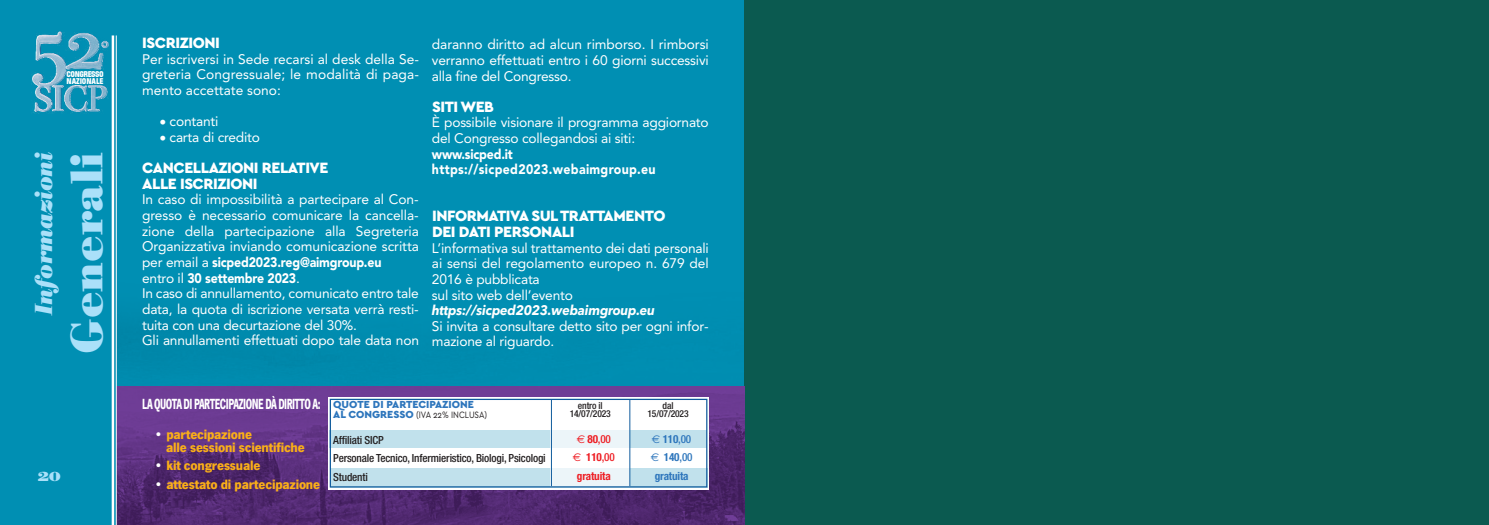
<style>
.page{position:relative;width:1489px;height:525px;background:#fff}
.page>*{position:absolute;margin:0;border:0;box-sizing:border-box;transform-origin:0 0}
.t1{font:44.38px "Bodoni BE Bold Os F";letter-spacing:.01em;color:#aae0f9}
.t2{font:24.25px "Bodoni BE Bold Italic Os F";color:#aae0f9}
.t3{font:19.38px "Bodoni BE Bold Os F";color:#aae0f9}
.t4{font:900 15.62px/15.6px "Cera GR";letter-spacing:-.03em;color:#fff}
.t5{font:700 15.25px "News Got T";letter-spacing:-.05em;color:#fff;scale:.67 1}
.t6{font:700 14.12px/12.4px "News Got T";letter-spacing:-.015em;color:#faaf18}
.t7{font:13.75px/15.6px "Avenir";letter-spacing:-.015em;color:#fff}
.t8{font:900 13.75px/15.6px "Avenir";letter-spacing:.025em;color:#fff;scale:.9 1}
.t9{font:italic 700 13.75px "Avenir Next";letter-spacing:-.015em;color:#fff;scale:.93 1}
.t10{font:500 condensed 11.12px/18.5px "Helvetica Neue LT Std";letter-spacing:-.015em;color:#231f20}
.t11{font:700 condensed 11.12px/18.5px "Helvetica Neue LT Std";letter-spacing:-.015em;color:#2e76bc;text-align:center}
.t12{font:700 condensed 11.12px/18.5px "Helvetica Neue LT Std";letter-spacing:-.015em;color:#ee1d23;text-align:center}
.t13{font:500 condensed 9.62px/8.5px "Helvetica Neue LT Std";letter-spacing:-.015em;color:#231f20;text-align:center}
.t14{font:9.62px "Cera GR";color:#231f20;scale:.85 1}
.t15{font:8.38px/6.6px "Directors Gothic 240 Bl";letter-spacing:-.03em;color:#fff}
.s1{font-weight:900}
.s2{font-family:"Cera GR";font-weight:900;font-size:10.75px;color:#2e76bc}
.s3{font-weight:900;font-size:10.75px;color:#2e76bc}
.s4{color:#fff}
.s5{font-family:"Euro Sans";font-weight:400;font-stretch:normal}
.s6{font-weight:500}
</style>
<div class="page">
<div style="left:721px;top:0;width:767px;height:524px;background:#0b5a50"></div>
<div style="left:0;top:0;width:744px;height:524px;background:#008fb3"></div>
<img style="left:31px;top:31px;width:81px;height:87px">
<img style="left:117px;top:386px;width:627px;height:138px">
<hr style="left:116px;top:35px;width:1px;height:489px;background:#fff">
<hr style="left:112px;top:35px;width:2px;height:489px;background:#fff">
<div style="left:328px;top:396px;width:381px;height:93px;background:#fff"></div>
<div style="left:330px;top:430px;width:376px;height:17px;background:#c1e1ec"></div>
<div style="left:330px;top:468px;width:377px;height:19px;background:#c1e1ec"></div>
<div style="left:550px;top:398px;width:80px;height:88px;background:#fff;opacity:.7"></div>
<div style="left:330px;top:398px;width:377px;height:89px;border:1px solid #105c9d"></div>
<hr style="left:551px;top:399px;width:1px;height:87px;background:#105c9d">
<hr style="left:629px;top:399px;width:1px;height:87px;background:#105c9d">
<p class="t15" style="left:67px;top:72px;width:39px">CONGRESSO<br>NAZIONALE</p>
<h2 class="t2" style="left:34px;top:315px;width:165px;rotate:-90deg">Informazioni</h2>
<h1 class="t1" style="left:71px;top:353px;width:203px;rotate:-90deg">Generali</h1>
<h3 class="t3" style="left:38px;top:467px;width:25px">20</h3>
<p class="t4" style="left:142px;top:36px;width:79px">ISCRIZIONI</p>
<p class="t7" style="left:142px;top:51px;width:278px;text-align:justify">Per iscriversi in Sede recarsi al desk della Se&shy;greteria Congressuale; le modalità di paga&shy;mento accettate sono:</p>
<p class="t7" style="left:159px;top:113px;width:61px">• contanti</p>
<p class="t7" style="left:159px;top:129px;width:102px">• carta di credito</p>
<p class="t4" style="left:142px;top:161px;width:188px">CANCELLAZIONI RELATIVE<br>ALLE ISCRIZIONI</p>
<p class="t7" style="left:142px;top:191px;width:278px">In caso di impossibilità a partecipare al Con&shy;gresso è necessario comunicare la cancella&shy;zione della partecipazione alla Segreteria organizzativa inviando comunicazione scritta per email a <span class="s1">sicped2023.reg@aimgroup.eu<br></span>entro il <span class="s1">30 settembre 2023</span>.<br>In caso di annullamento, comunicato entro tale data, la quota di iscrizione versata verrà resti&shy;tuita con una decurtazione del 30%.<br>gli annullamenti effettuati dopo tale data non</p>
<p class="t7" style="left:432px;top:36px;width:278px;text-align:justify">daranno diritto ad alcun rimborso. I rimborsi verranno effettuati entro i 60 giorni successivi alla fine del Congresso.</p>
<p class="t4" style="left:432px;top:99px;width:63px">SITI WEB</p>
<p class="t7" style="left:432px;top:114px;width:278px">è possibile visionare il programma aggiornato del Congresso collegandosi ai siti:</p>
<p class="t8" style="left:432px;top:146px;width:250px">www.sicped.it https://sicped2023.webaimgroup.eu</p>
<p class="t4" style="left:432px;top:209px;width:235px">INFORMATIVA SULTRATTAMENTO<br>DEI DATI PERSONALI</p>
<p class="t7" style="left:432px;top:239px;width:278px">L’informativa sul trattamento dei dati personali ai sensi del regolamento europeo n. 679 del 2016 è pubblicata<br>sul sito web dell’evento</p>
<p class="t9" style="left:432px;top:298px;width:241px">https://sicped2023.webaimgroup.eu</p>
<p class="t7" style="left:432px;top:317px;width:278px">Si invita a consultare detto sito per ogni infor&shy;mazione al riguardo.</p>
<p class="t5" style="left:142px;top:394px;width:497px">LA QUOTA DI PARTECIPAZIONE DÀ DIRITTO A: <span class="s2">QUOTE DI PARTECIPAZIONE</span></p>
<p class="t14" style="left:333px;top:410px;width:183px"><span class="s3">AL CONGRESSO</span> (IVA 22% INCLUSA)</p>
<p class="t10" style="left:333px;top:431px;width:214px">Affiliati SICP<br>Personale Tecnico, Infermieristico, Biologi, Psicologi<br>Studenti</p>
<p class="t6" style="left:166px;top:428px;width:140px;text-indent:-12px"><span class="s4">•</span> partecipazione<br>alle sessioni scientifiche</p>
<p class="t6" style="left:154px;top:459px;width:108px"><span class="s4">•</span> kit congressuale</p>
<p class="t6" style="left:154px;top:477px;width:168px"><span class="s4">•</span> attestato di partecipazione</p>
<p class="t13" style="left:569px;top:401px;width:43px">entro il<br>14/07/2023</p>
<p class="t12" style="left:573px;top:430px;width:43px"><span class="s5">€</span> 80<span class="s6">,00 </span><span class="s5">€</span> 110<span class="s6">,00 </span>gratuita</p>
<p class="t13" style="left:647px;top:402px;width:43px">dal<br>15/07/2023</p>
<p class="t11" style="left:650px;top:430px;width:43px"><span class="s5">€</span> 110<span class="s6">,00 </span><span class="s5">€</span> 140<span class="s6">,00 </span>gratuita</p>
</div>
